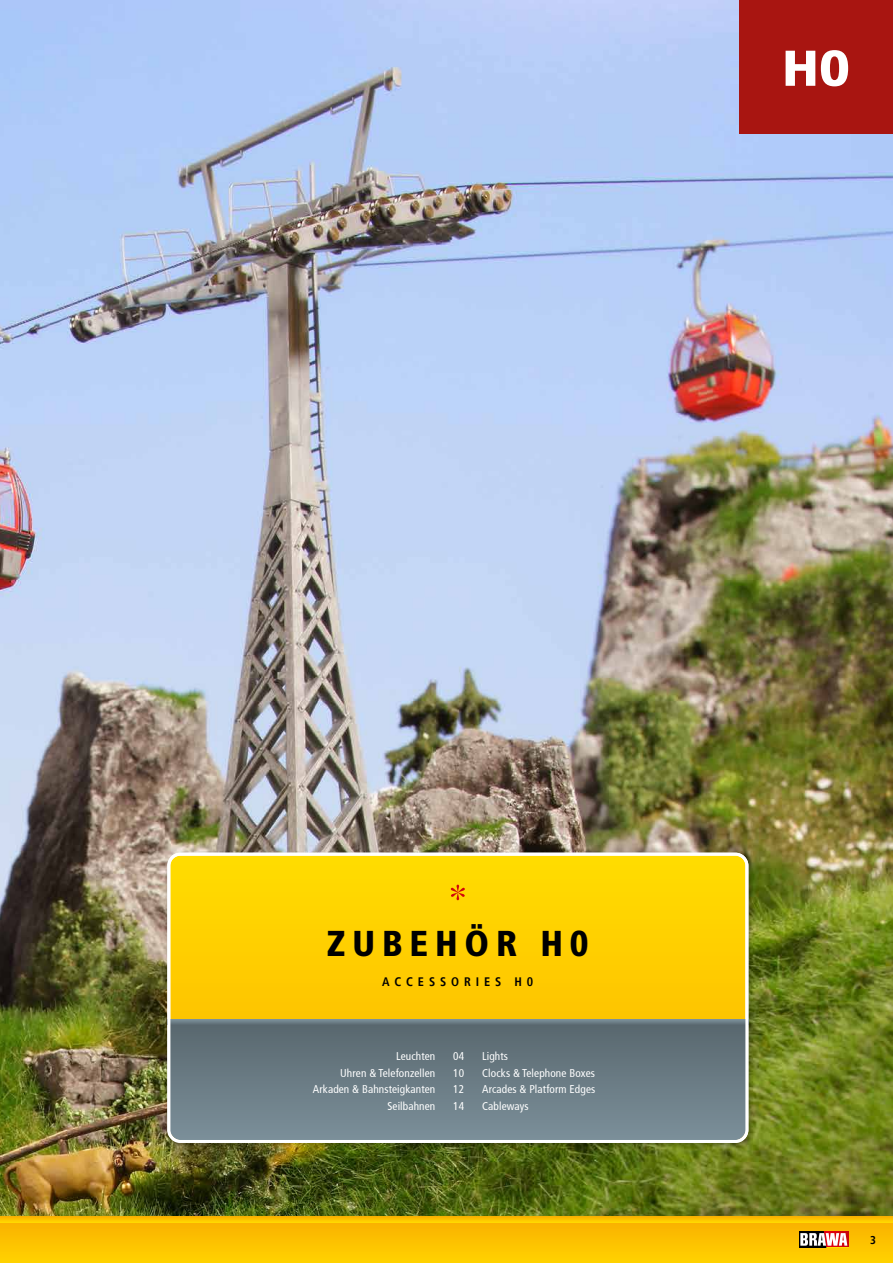
<style>
.page{position:relative;width:893px;height:1263px;background:#fff}
.page>*{position:absolute;margin:0;border:0;box-sizing:border-box;transform-origin:0 0}
.t1{font:900 50.25px "Frutiger LT Pro";color:#fff}
.t2{font:900 condensed 36px "Frutiger LT Pro";letter-spacing:.19em;color:#000}
.t3{font:700 condensed 12.3px "Frutiger";letter-spacing:.4em;color:#000}
.t4{font:condensed 11.25px/16.5px "Frutiger";letter-spacing:.01em;color:#fff}
.t5{font:700 condensed 11.25px "Frutiger";color:#000}
</style>
<div class="page">
<img style="left:0;top:0;width:893px;height:1216px">
<div style="left:740px;top:0;width:153px;height:134px;background:#a81511"></div>
<svg style="left:0;top:1222px;width:893px;height:41px;background:#fcc200"></svg>
<svg style="left:799px;top:1231px;width:50px;height:16px"></svg>
<div style="left:0;top:1216px;width:893px;height:6px;background:#fcc000"></div>
<div style="left:165px;top:850px;width:589px;height:298px;background:#000;opacity:.25"></div>
<svg style="left:169px;top:854px;width:578px;height:287px;background:#fed000"></svg>
<svg style="left:171px;top:1025px;width:575px;height:115px;background:#6a7b84"></svg>
<svg style="left:171px;top:1019px;width:573px;height:6px;background:#6d7f88"></svg>
<div style="left:167px;top:853px;width:581px;height:290px;border:3px solid #fff;border-radius:11px"></div>
<svg style="left:451px;top:885px;width:14px;height:15px"></svg>
<h1 class="t1" style="left:782px;top:38px;width:69px">H0</h1>
<h2 class="t2" style="left:327px;top:921px;width:263px">ZUBEHÖR H0</h2>
<p class="t3" style="left:382px;top:974px;width:153px">ACCESSORIES H0</p>
<p class="t4" style="left:313px;top:1048px;width:124px;text-align:right">Leuchten<br>Uhren &amp; Telefonzellen<br>Arkaden &amp; Bahnsteigkanten<br>Seilbahnen</p>
<p class="t4" style="left:453px;top:1048px;width:12px;text-align:justify">04<br>10<br>12<br>14</p>
<p class="t4" style="left:482px;top:1048px;width:115px">Lights<br>Clocks &amp; Telephone Boxes<br>Arcades &amp; Platform Edges<br>Cableways</p>
<p class="t5" style="left:870px;top:1233px;width:7px">3</p>
</div>
